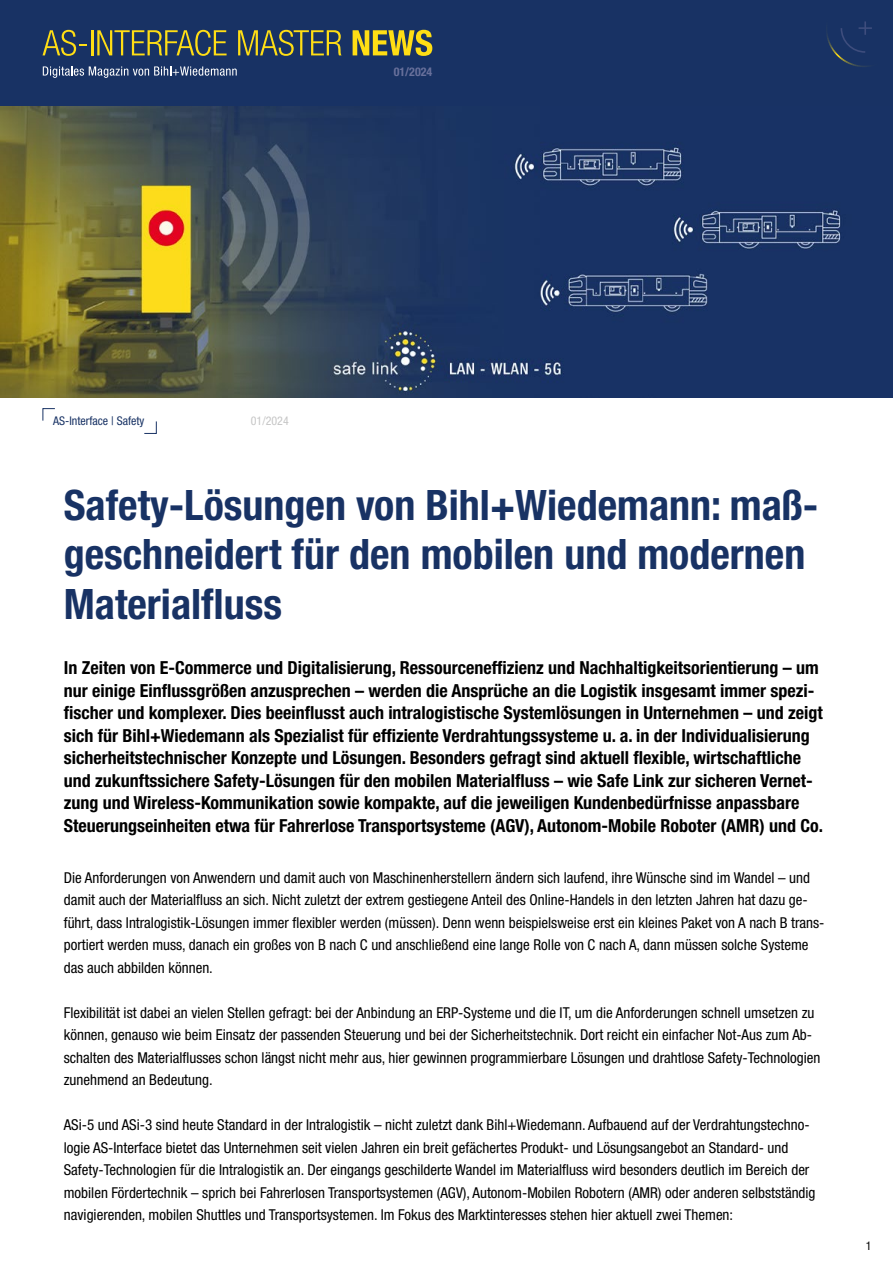
<style>
.page{position:relative;width:893px;height:1263px;background:#fff}
.page>*{position:absolute;margin:0;border:0;box-sizing:border-box;transform-origin:0 0}
.t1{font:700 condensed 42px/49.5px "Helvetica Neue LTW1 G";color:#183264}
.t2{font:700 condensed 18px/22.5px "Helvetica Neue LTW1 G";color:#000}
.t3{font:condensed 15px/22.5px "Helvetica Neue LTW1 G";color:#000}
.t4{font:condensed 12px "Helvetica Neue LTW1 G";color:#183264}
.t5{font:700 condensed 12px "Helvetica Neue LTW1 G";color:#68709b}
.t6{font:condensed 12px "Helvetica Neue LTW1 G";color:#c6c6c6}
.t7{font:condensed 12px "Helvetica Neue LTW1 G";color:#000}
</style>
<div class="page">
<div style="left:0;top:0;width:893px;height:106px;background:#183264"></div>
<svg style="left:827px;top:21px;width:45px;height:46px"></svg>
<img style="left:0;top:106px;width:893px;height:291px">
<svg style="left:43px;top:30px;width:44px;height:26px"></svg>
<hr style="left:91px;top:30px;width:2px;height:25px;background:#ffde14">
<svg style="left:97px;top:30px;width:130px;height:26px"></svg>
<svg style="left:238px;top:30px;width:104px;height:26px"></svg>
<svg style="left:353px;top:30px;width:79px;height:26px"></svg>
<svg style="left:43px;top:66px;width:194px;height:12px"></svg>
<svg style="left:42px;top:408px;width:13px;height:13px"></svg>
<svg style="left:144px;top:421px;width:13px;height:13px"></svg>
<p class="t5" style="left:394px;top:64px;width:40px">01/2024</p>
<p class="t4" style="left:53px;top:414px;width:93px">AS-Interface | Safety</p>
<p class="t6" style="left:251px;top:414px;width:39px">01/2024</p>
<h1 class="t1" style="left:64px;top:480px;width:756px">Safety-Lösungen von Bihl+Wiedemann: maß&shy;geschneidert für den mobilen und modernen<br>Materialfluss</h1>
<p class="t2" style="left:64px;top:656px;width:761px">In Zeiten von E-Commerce und Digitalisierung, Ressourceneffizienz und Nachhaltigkeitsorientierung – um nur einige Einflussgrößen anzusprechen – werden die Ansprüche an die Logistik insgesamt immer spezi&shy;fischer und komplexer. Dies beeinflusst auch intralogistische Systemlösungen in Unternehmen – und zeigt sich für Bihl+Wiedemann als Spezialist für effiziente Verdrahtungssysteme u. a. in der Individualisierung sicherheitstechnischer Konzepte und Lösungen. Besonders gefragt sind aktuell flexible, wirtschaftliche und zukunftssichere Safety-Lösungen für den mobilen Materialfluss – wie Safe Link zur sicheren Vernet&shy;zung und Wireless-Kommunikation sowie kompakte, auf die jeweiligen Kundenbedürfnisse anpassbare Steuerungseinheiten etwa für Fahrerlose Transportsysteme (AGV), Autonom-Mobile Roboter (AMR) und Co.</p>
<p class="t3" style="left:64px;top:866px;width:762px">Die Anforderungen von Anwendern und damit auch von Maschinenherstellern ändern sich laufend, ihre Wünsche sind im Wandel – und damit auch der Materialfluss an sich. Nicht zuletzt der extrem gestiegene Anteil des Online-Handels in den letzten Jahren hat dazu ge&shy;führt, dass Intralogistik-Lösungen immer flexibler werden (müssen). Denn wenn beispielsweise erst ein kleines Paket von A nach B trans&shy;portiert werden muss, danach ein großes von B nach C und anschließend eine lange Rolle von C nach A, dann müssen solche Systeme das auch abbilden können.</p>
<p class="t3" style="left:64px;top:1001px;width:758px">Flexibilität ist dabei an vielen Stellen gefragt: bei der Anbindung an ERP-Systeme und die IT, um die Anforderungen schnell umsetzen zu können, genauso wie beim Einsatz der passenden Steuerung und bei der Sicherheitstechnik. Dort reicht ein einfacher Not-Aus zum Ab&shy;schalten des Materialflusses schon längst nicht mehr aus, hier gewinnen programmierbare Lösungen und drahtlose Safety-Technologien zunehmend an Bedeutung.</p>
<p class="t3" style="left:64px;top:1114px;width:753px">ASi-5 und ASi-3 sind heute Standard in der Intralogistik – nicht zuletzt dank Bihl+Wiedemann. Aufbauend auf der Verdrahtungstechno&shy;logie AS-Interface bietet das Unternehmen seit vielen Jahren ein breit gefächertes Produkt- und Lösungsangebot an Standard- und Safety-Technologien für die Intralogistik an. Der eingangs geschilderte Wandel im Materialfluss wird besonders deutlich im Bereich der mobilen Fördertechnik – sprich bei Fahrerlosen Transportsystemen (AGV), Autonom-Mobilen Robotern (AMR) oder anderen selbstständig navigierenden, mobilen Shuttles und Transportsystemen. Im Fokus des Marktinteresses stehen hier aktuell zwei Themen:</p>
<p class="t7" style="left:866px;top:1239px;width:7px">1</p>
</div>
